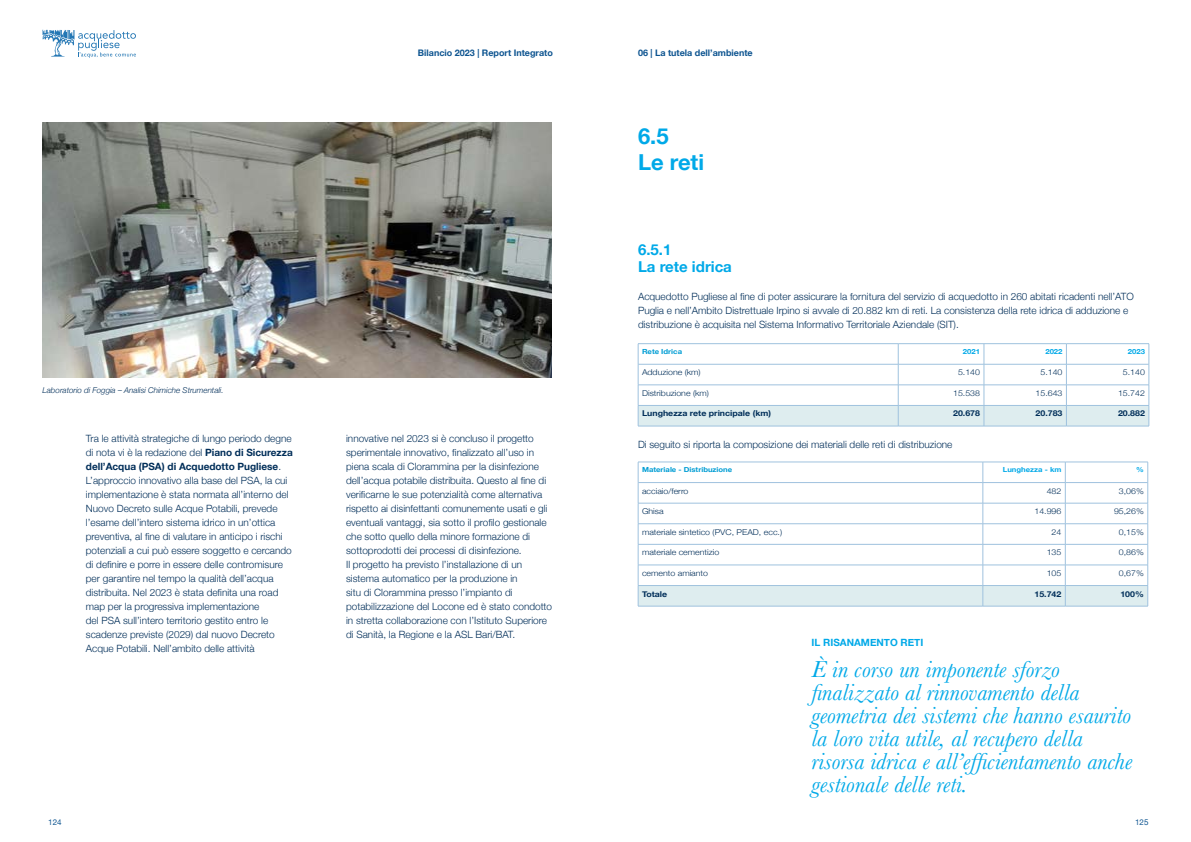
<style>
.page{position:relative;width:1191px;height:842px;background:#fff}
.page>*{position:absolute;margin:0;border:0;box-sizing:border-box;transform-origin:0 0}
.t1{font:italic 24px/23px "Baskerville";color:#00a9e8}
.t2{font:700 22px/26.4px "Helvetica Neue";color:#00a9e8}
.t3{font:700 15px/17px "Helvetica Neue";color:#00a9e8}
.t4{font:300 10px/14px "Helvetica Neue";color:#002e59}
.t5{font:700 10px "Helvetica Neue";color:#00a9e8}
.t6{font:700 9px "Helvetica Neue";color:#0d5490}
.t7{font:300 8px "Helvetica Neue";color:#002e59;scale:1.1 1}
.t8{font:700 8px "Helvetica Neue";color:#002e59;scale:1.1 1}
.t9{font:italic 300 8px "Helvetica Neue";color:#002e59}
.t10{font:8px "Helvetica Neue";color:#0d5490}
.t11{font:700 7px "Helvetica Neue";color:#009dd4;scale:1.1 1}
.t12{font:700 7px "Helvetica Neue";color:#00a9e8;scale:1.1 1}
.s1{font-weight:700}
</style>
<div class="page">
<img style="left:42px;top:123px;width:509px;height:255px">
<hr style="left:638px;top:426px;width:260px;height:1px;background:#9fc2de">
<hr style="left:898px;top:426px;width:86px;height:1px;background:#9fc2de">
<hr style="left:984px;top:426px;width:82px;height:1px;background:#9fc2de">
<hr style="left:1066px;top:426px;width:83px;height:1px;background:#9fc2de">
<hr style="left:638px;top:343px;width:260px;height:1px;background:#9fc2de">
<hr style="left:898px;top:343px;width:86px;height:1px;background:#9fc2de">
<hr style="left:984px;top:343px;width:82px;height:1px;background:#9fc2de">
<hr style="left:1066px;top:343px;width:83px;height:1px;background:#9fc2de">
<svg style="left:638px;top:344px;width:511px;height:82px"></svg>
<hr style="left:638px;top:606px;width:344px;height:1px;background:#9fc2de">
<hr style="left:982px;top:606px;width:83px;height:1px;background:#9fc2de">
<hr style="left:1065px;top:606px;width:82px;height:1px;background:#9fc2de">
<svg style="left:638px;top:462px;width:510px;height:144px"></svg>
<svg style="left:43px;top:30px;width:93px;height:28px"></svg>
<p class="t6" style="left:418px;top:46px;width:136px">Bilancio 2023 | Report Integrato</p>
<p class="t6" style="left:638px;top:46px;width:116px">06 | La tutela dell’ambiente</p>
<h2 class="t2" style="left:638px;top:124px;width:67px">6.5<br>Le reti</h2>
<p class="t9" style="left:43px;top:383px;width:183px">Laboratorio di Foggia – Analisi Chimiche Strumentali.</p>
<p class="t4" style="left:86px;top:430px;width:208px">Tra le attività strategiche di lungo periodo degne di nota vi è la redazione del <span class="s1">Piano di Sicurezza dell’Acqua (PSA) di Acquedotto Pugliese</span>.<br>L’approccio innovativo alla base del PSA, la cui implementazione è stata normata all’interno del Nuovo Decreto sulle Acque Potabili, prevede l’esame dell’intero sistema idrico in un’ottica preventiva, al fine di valutare in anticipo i rischi potenziali a cui può essere soggetto e cercando di definire e porre in essere delle contromisure per garantire nel tempo la qualità dell’acqua distribuita. Nel 2023 è stata definita una road map per la progressiva implementazione<br>del PSA sull’intero territorio gestito entro le scadenze previste (2029) dal nuovo Decreto Acque Potabili. Nell’ambito delle attività</p>
<p class="t4" style="left:346px;top:430px;width:207px">innovative nel 2023 si è concluso il progetto sperimentale innovativo, finalizzato all’uso in piena scala di Clorammina per la disinfezione dell’acqua potabile distribuita. Questo al fine di verificarne le sue potenzialità come alternativa rispetto ai disinfettanti comunemente usati e gli eventuali vantaggi, sia sotto il profilo gestionale che sotto quello della minore formazione di sottoprodotti dei processi di disinfezione.<br>Il progetto ha previsto l’installazione di un sistema automatico per la produzione in<br>situ di Clorammina presso l’impianto di potabilizzazione del Locone ed è stato condotto in stretta collaborazione con l’Istituto Superiore di Sanità, la Regione e la ASL Bari/BAT.</p>
<h3 class="t3" style="left:638px;top:241px;width:95px">6.5.1<br>La rete idrica</h3>
<p class="t4" style="left:638px;top:288px;width:497px">Acquedotto Pugliese al fine di poter assicurare la fornitura del servizio di acquedotto in 260 abitati ricadenti nell’ATO<br>Puglia e nell’Ambito Distrettuale Irpino si avvale di 20.882 km di reti. La consistenza della rete idrica di adduzione e distribuzione è acquisita nel Sistema Informativo Territoriale Aziendale (SIT).</p>
<p class="t11" style="left:642px;top:346px;width:38px">Rete Idrica</p>
<p class="t12" style="left:963px;top:346px;width:17px">2021</p>
<p class="t12" style="left:1045px;top:346px;width:17px">2022</p>
<p class="t12" style="left:1127px;top:346px;width:17px">2023</p>
<p class="t7" style="left:642px;top:366px;width:55px">Adduzione (km)</p>
<p class="t7" style="left:958px;top:366px;width:22px">5.140</p>
<p class="t7" style="left:1040px;top:366px;width:22px">5.140</p>
<p class="t7" style="left:1123px;top:366px;width:22px">5.140</p>
<p class="t7" style="left:642px;top:386px;width:62px">Distribuzione (km)</p>
<p class="t7" style="left:953px;top:386px;width:26px">15.538</p>
<p class="t7" style="left:1035px;top:386px;width:26px">15.643</p>
<p class="t7" style="left:1118px;top:386px;width:26px">15.742</p>
<p class="t8" style="left:642px;top:407px;width:119px">Lunghezza rete principale (km)</p>
<p class="t8" style="left:953px;top:407px;width:26px">20.678</p>
<p class="t8" style="left:1035px;top:407px;width:26px">20.783</p>
<p class="t8" style="left:1118px;top:407px;width:26px">20.882</p>
<p class="t4" style="left:638px;top:437px;width:316px">Di seguito si riporta la composizione dei materiali delle reti di distribuzione</p>
<p class="t11" style="left:642px;top:464px;width:84px">Materiale - Distribuzione</p>
<p class="t12" style="left:1002px;top:464px;width:55px">Lunghezza - km</p>
<p class="t12" style="left:1136px;top:464px;width:8px">%</p>
<p class="t7" style="left:642px;top:484px;width:44px">acciaio/ferro</p>
<p class="t7" style="left:1046px;top:484px;width:15px">482</p>
<p class="t7" style="left:1119px;top:484px;width:24px">3,06%</p>
<p class="t7" style="left:642px;top:505px;width:21px">Ghisa</p>
<p class="t7" style="left:1034px;top:505px;width:26px">14.996</p>
<p class="t7" style="left:1114px;top:505px;width:29px">95,26%</p>
<p class="t7" style="left:642px;top:525px;width:129px">materiale sintetico (PVC, PEAD, ecc.)</p>
<p class="t7" style="left:1051px;top:525px;width:10px">24</p>
<p class="t7" style="left:1119px;top:525px;width:24px">0,15%</p>
<p class="t7" style="left:642px;top:546px;width:72px">materiale cementizio</p>
<p class="t7" style="left:1046px;top:546px;width:15px">135</p>
<p class="t7" style="left:1119px;top:546px;width:24px">0,86%</p>
<p class="t7" style="left:642px;top:567px;width:62px">cemento amianto</p>
<p class="t7" style="left:1046px;top:567px;width:15px">105</p>
<p class="t7" style="left:1119px;top:567px;width:24px">0,67%</p>
<p class="t8" style="left:642px;top:587px;width:24px">Totale</p>
<p class="t8" style="left:1034px;top:587px;width:26px">15.742</p>
<p class="t8" style="left:1120px;top:587px;width:23px">100%</p>
<p class="t5" style="left:811px;top:635px;width:113px">IL RISANAMENTO RETI</p>
<h1 class="t1" style="left:811px;top:658px;width:322px">È in corso un imponente sforzo finalizzato al rinnovamento della geometria dei sistemi che hanno esaurito la loro vita utile, al recupero della risorsa idrica e all’efficientamento anche gestionale delle reti.</h1>
<p class="t10" style="left:48px;top:816px;width:15px">124</p>
<p class="t10" style="left:1135px;top:816px;width:15px">125</p>
</div>
